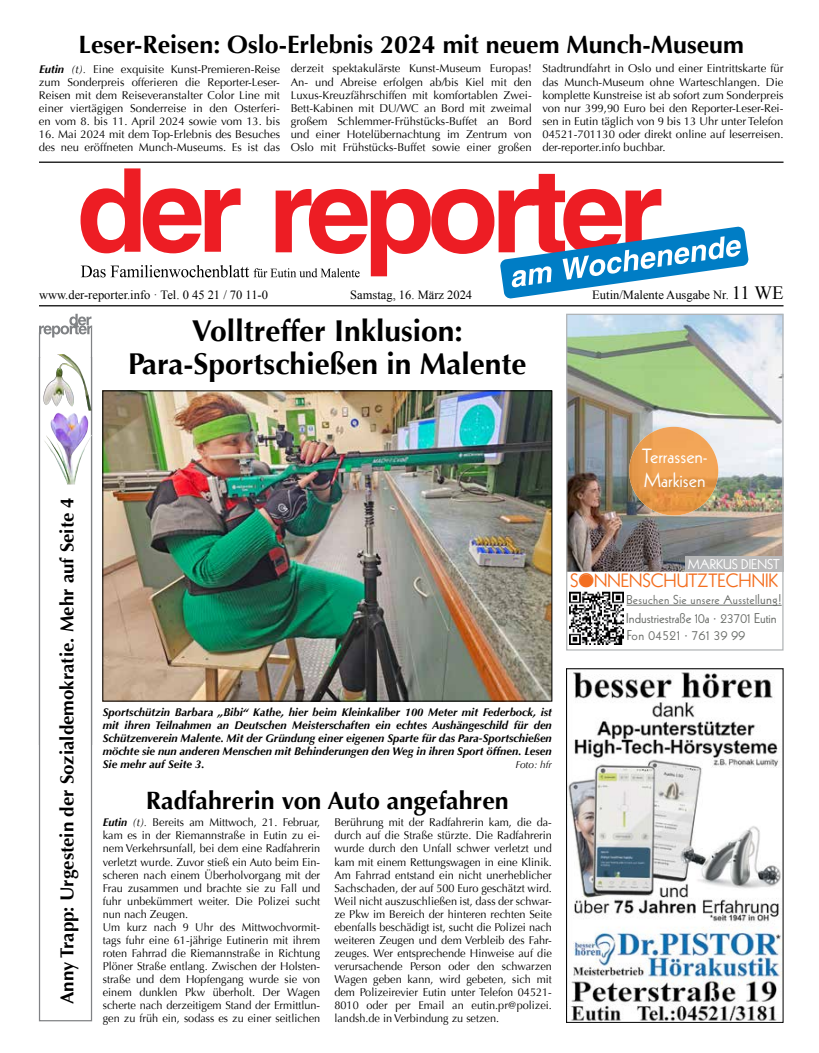
<style>
.page{position:relative;width:819px;height:1053px;background:#fff}
.page>*{position:absolute;margin:0;border:0;box-sizing:border-box;transform-origin:0 0}
.t1{font:700 30px/32.5px "Optima";color:#000;text-align:center}
.t2{font:700 25px "Optima";color:#000}
.t3{font:20px/24px "Kabel LT Std";color:#fff}
.t4{font:700 18.75px "Optima";color:#000}
.t5{font:18.75px "Kabel LT Std";color:#f36f21}
.t6{font:13.75px/17.5px "Kabel LT Std";color:#696c68}
.t7{font:13.75px "Kabel LT Std";color:#fff}
.t8{font:12.5px "Times New Roman";color:#000}
.t9{font:12.5px "Kabel LT Std";letter-spacing:.03em;color:#696c68}
.t10{font:11.25px/13px "Optima";color:#000;text-align:justify}
.t11{font:italic 700 11.25px/13px "Optima";color:#000;text-align:justify}
.t12{font:italic 10px "Optima";color:#000}
.s1{font-weight:700;font-style:italic}
.s2{font-style:italic}
.s3{font-size:18.75px}
.s4{font-size:13.75px}
</style>
<div class="page">
<svg style="left:80px;top:168px;width:668px;height:131px"></svg>
<hr style="left:39px;top:305px;width:744px;height:1px;background:#000">
<hr style="left:39px;top:161px;width:744px;height:2px;background:#000">
<svg style="left:39px;top:314px;width:53px;height:44px"></svg>
<svg style="left:39px;top:358px;width:53px;height:663px"></svg>
<img style="left:568px;top:672px;width:213px;height:348px">
<div style="left:566px;top:668px;width:217px;height:354px;border:1px solid #000"></div>
<img style="left:568px;top:316px;width:213px;height:255px">
<svg style="left:579px;top:574px;width:13px;height:13px"></svg>
<img style="left:685px;top:556px;width:96px;height:15px">
<img style="left:629px;top:427px;width:89px;height:88px;border-radius:44px">
<img style="left:569px;top:591px;width:54px;height:53px">
<div style="left:566px;top:314px;width:217px;height:336px;border:1px solid #b1b4b6"></div>
<hr style="left:626px;top:604px;width:131px;height:1px;background:#696c68">
<svg style="left:757px;top:605px;width:24px;height:1px"></svg>
<img style="left:104px;top:392px;width:446px;height:307px">
<div style="left:102px;top:390px;width:450px;height:311px;border:1px solid #000"></div>
<img style="left:57px;top:354px;width:16px;height:13px">
<img style="left:43px;top:412px;width:49px;height:72px">
<p class="t2" style="left:79px;top:30px;width:667px">Leser-Reisen: Oslo-Erlebnis 2024 mit neuem Munch-Museum</p>
<p class="t10" style="left:39px;top:62px;width:242px"><span class="s1">Eutin</span> <span class="s2">(t).</span> Eine exquisite Kunst-Premieren-Reise zum Sonderpreis offerieren die Reporter-Leser-Reisen mit dem Reiseveranstalter Color Line mit einer viertägigen Sonderreise in den Osterferi&shy;en vom 8. bis 11. April 2024 sowie vom 13. bis</p>
<p class="t10" style="left:39px;top:128px;width:242px">16. Mai 2024 mit dem Top-Erlebnis des Besuches des neu eröffneten Munch-Museums. Es ist das</p>
<p class="t10" style="left:291px;top:62px;width:242px">derzeit spektakulärste Kunst-Museum Europas!<br>An- und Abreise erfolgen ab/bis Kiel mit den Luxus-Kreuzfährschiffen mit komfortablen Zwei-Bett-Kabinen mit DU/WC an Bord mit zweimal großem Schlemmer-Frühstücks-Buffet an Bord und einer Hotelübernachtung im Zentrum von Oslo mit Frühstücks-Buffet sowie einer großen</p>
<p class="t10" style="left:542px;top:62px;width:242px">Stadtrundfahrt in Oslo und einer Eintrittskarte für das Munch-Museum ohne Warteschlangen. Die komplette Kunstreise ist ab sofort zum Sonderpreis von nur 399,90 Euro bei den Reporter-Leser-Rei&shy;sen in Eutin täglich von 9 bis 13 Uhr unter Telefon 04521-701130 oder direkt online auf leserreisen. der-reporter.info buchbar.</p>
<p class="t8" style="left:39px;top:287px;width:230px">www.der-reporter.info · Tel. 0 45 21 / 70 11-0</p>
<p class="t8" style="left:350px;top:287px;width:123px">Samstag, 16. März 2024</p>
<p class="t8" style="left:592px;top:287px;width:193px">Eutin/Malente Ausgabe Nr. <span class="s3">11 WE</span></p>
<p class="t1" style="left:128px;top:315px;width:400px">Volltreffer Inklusion:<br>Para-Sportschießen in Malente</p>
<p class="t4" style="left:56px;top:1004px;width:508px;rotate:-90deg">Anny Trapp: Urgestein der Sozialdemokratie. Mehr auf Seite 4</p>
<p class="t3" style="left:642px;top:444px;width:67px">Terrassen-<br>Markisen</p>
<p class="t7" style="left:687px;top:556px;width:94px">MARKUS DIENST</p>
<p class="t5" style="left:570px;top:569px;width:209px">SONNENSCHUTZTECHNIK</p>
<p class="t9" style="left:626px;top:592px;width:157px">Besuchen Sie unsere Ausstel<span class="s4">lung!</span></p>
<p class="t6" style="left:626px;top:609px;width:152px">Industriestraße 10a · 23701 Eutin<br>Fon 04521 · 761 39 99</p>
<p class="t11" style="left:103px;top:705px;width:450px">Sportschützin Barbara „Bibi“ Kathe, hier beim Kleinkaliber 100 Meter mit Federbock, ist mit ihren Teilnahmen an Deutschen Meisterschaften ein echtes Aushängeschild für den Schützenverein Malente. Mit der Gründung einer eigenen Sparte für das Para-Sportschießen möchte sie nun anderen Menschen mit Behinderungen den Weg in ihren Sport öffnen. Lesen Sie mehr auf Seite 3.</p>
<p class="t12" style="left:515px;top:758px;width:38px">Foto: hfr</p>
<p class="t2" style="left:146px;top:785px;width:364px">Radfahrerin von Auto angefahren</p>
<p class="t10" style="left:103px;top:816px;width:219px;text-align:left"><span class="s1">Eutin</span> <span class="s2">(t).</span> Bereits am Mittwoch, 21. Februar, kam es in der Riemannstraße in Eutin zu ei&shy;nem Verkehrsunfall, bei dem eine Radfahrerin verletzt wurde. Zuvor stieß ein Auto beim Ein&shy;scheren nach einem Überholvorgang mit der Frau zusammen und brachte sie zu Fall und fuhr unbekümmert weiter. Die Polizei sucht nun nach Zeugen.<br>Um kurz nach 9 Uhr des Mittwochvormit&shy;tags fuhr eine 61-jährige Eutinerin mit ihrem roten Fahrrad die Riemannstraße in Richtung Plöner Straße entlang. Zwischen der Holsten&shy;straße und dem Hopfengang wurde sie von einem dunklen Pkw überholt. Der Wagen scherte nach derzeitigem Stand der Ermittlun&shy;gen zu früh ein, sodass es zu einer seitlichen</p>
<p class="t10" style="left:334px;top:816px;width:219px">Berührung mit der Radfahrerin kam, die da&shy;durch auf die Straße stürzte. Die Radfahrerin wurde durch den Unfall schwer verletzt und kam mit einem Rettungswagen in eine Klinik.<br>Am Fahrrad entstand ein nicht unerheblicher Sachschaden, der auf 500 Euro geschätzt wird.<br>Weil nicht auszuschließen ist, dass der schwar&shy;ze Pkw im Bereich der hinteren rechten Seite ebenfalls beschädigt ist, sucht die Polizei nach weiteren Zeugen und dem Verbleib des Fahr&shy;zeuges. Wer entsprechende Hinweise auf die verursachende Person oder den schwarzen Wagen geben kann, wird gebeten, sich mit dem Polizeirevier Eutin unter Telefon 04521- 8010 oder per Email an eutin.pr@polizei. landsh.de in Verbindung zu setzen.</p>
</div>
